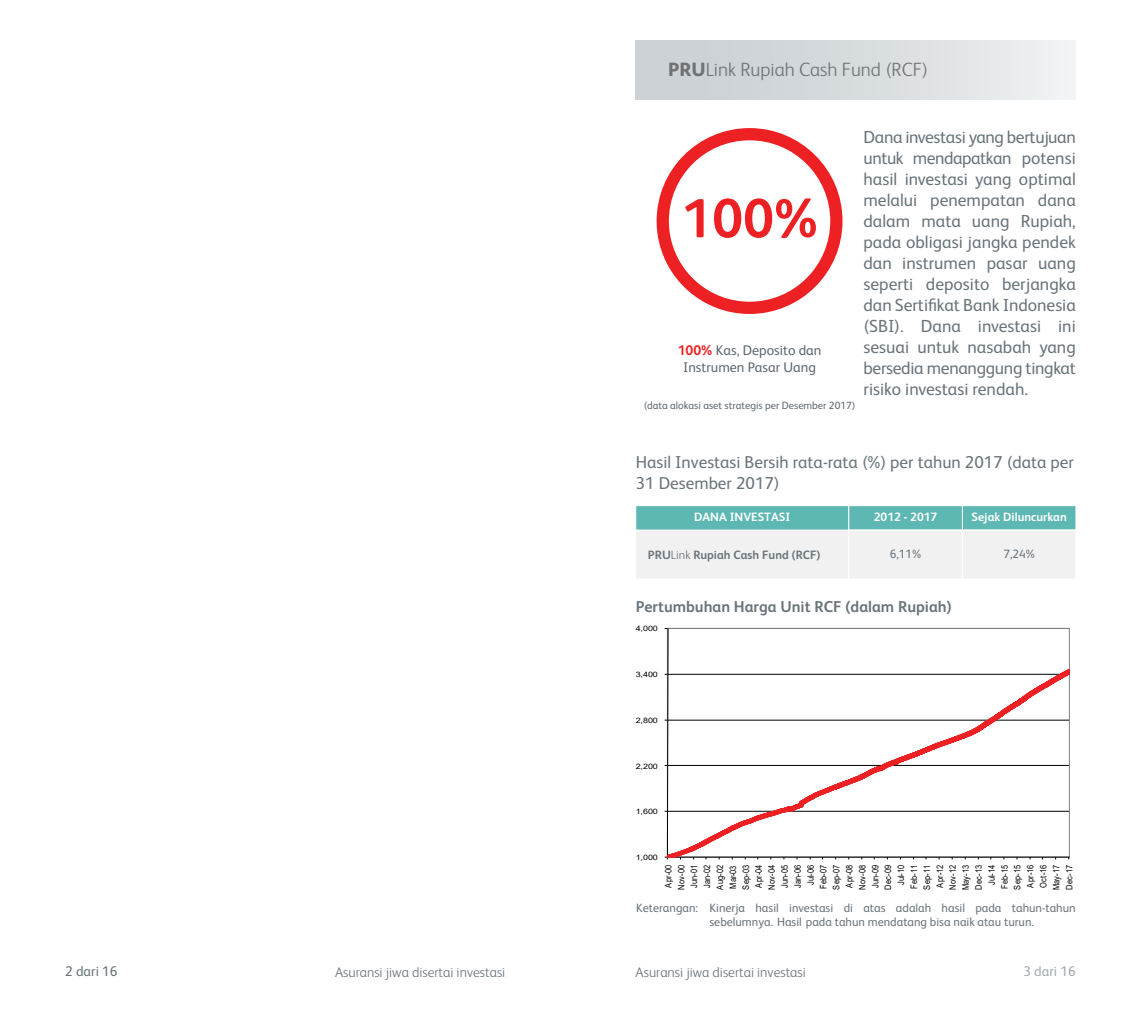
<style>
.page{position:relative;width:1141px;height:1017px;background:#fff}
.page>*{position:absolute;margin:0;border:0;box-sizing:border-box;transform-origin:0 0}
.t1{font:700 55.12px "FS Albert Pro";color:#ed2124}
.t2{font:300 19.25px "FS Albert Pro";color:#707274}
.t3{font:17.5px/21px "FS Albert Pro";letter-spacing:-.02em;color:#68737a;text-align:justify}
.t4{font:17.32px/20.7px "FS Albert Pro";color:#68737a}
.t5{font:700 15.75px "FS Albert Pro";color:#68737a}
.t6{font:300 14px "FS Albert Pro";color:#68737a}
.t7{font:14px/16.8px "FS Albert Pro";color:#5d6770;text-align:center}
.t8{font:14px "FS Albert Pro";color:#68737a}
.t9{font:14px "FS Albert Pro";color:#a2acb2}
.t10{font:12.08px/14.5px "FS Albert Pro";color:#68737a}
.t11{font:700 12.08px "FS Albert Pro";color:#fff}
.t12{font:700 12.08px "FS Albert Pro";color:#68737a}
.t13{font:10.5px "FS Albert Pro";color:#5d6770}
.t14{font:8.92px/13px "Arial";letter-spacing:-.015em;color:#010101;text-align:center;scale:.83 1}
.t15{font:7.52px "Arial";letter-spacing:-.015em;color:#010101;scale:1.2 1}
.s1{font-weight:800}
.s2{font-weight:700;color:#ed2124}
.s3{font-weight:300}
</style>
<div class="page">
<div style="left:635px;top:530px;width:214px;height:49px;background:#f2f1f1"></div>
<div style="left:635px;top:505px;width:214px;height:25px;background:#5db8b3;border:1px solid #fff"></div>
<div style="left:962px;top:505px;width:114px;height:25px;background:#5db8b3;border:1px solid #fff"></div>
<div style="left:848px;top:505px;width:115px;height:25px;background:#5db8b3;border:1px solid #fff"></div>
<div style="left:848px;top:530px;width:115px;height:49px;background:#f2f1f1"></div>
<div style="left:962px;top:530px;width:114px;height:49px;background:#f2f1f1"></div>
<svg style="left:665px;top:628px;width:405px;height:231px"></svg>
<div style="left:636px;top:40px;width:440px;height:60px;background:linear-gradient(to right,#c5ccd1,#eef0f1)"></div>
<svg style="left:656px;top:128px;width:187px;height:186px"></svg>
<p class="t2" style="left:668px;top:56px;width:262px"><span class="s1">PRU</span>Link Rupiah Cash Fund (RCF)</p>
<h1 class="t1" style="left:681px;top:180px;width:138px">100%</h1>
<p class="t7" style="left:678px;top:341px;width:145px"><span class="s2">100%</span> Kas, Deposito dan<br>Instrumen Pasar Uang</p>
<p class="t13" style="left:644px;top:398px;width:213px">(data alokasi aset strategis per Desember 2017)</p>
<p class="t3" style="left:863px;top:125px;width:214px">Dana investasi yang bertujuan untuk mendapatkan potensi hasil investasi yang optimal melalui penempatan dana dalam mata uang Rupiah, pada obligasi jangka pendek dan instrumen pasar uang seperti deposito berjangka dan Sertifikat Bank Indonesia (SBI). Dana investasi ini sesuai untuk nasabah yang bersedia menanggung tingkat risiko investasi rendah.</p>
<p class="t4" style="left:636px;top:451px;width:440px">Hasil Investasi Bersih rata-rata (%) per tahun 2017 (data per<br>31 Desember 2017)</p>
<p class="t11" style="left:694px;top:509px;width:98px">DANA INVESTASI</p>
<p class="t11" style="left:874px;top:509px;width:65px">2012 - 2017</p>
<p class="t11" style="left:971px;top:509px;width:97px">Sejak Diluncurkan</p>
<p class="t10" style="left:890px;top:546px;width:33px">6,11%</p>
<p class="t10" style="left:1003px;top:546px;width:33px">7,24%</p>
<p class="t12" style="left:648px;top:546px;width:174px">PRU<span class="s3">Link</span> Rupiah Cash Fund (RCF)</p>
<p class="t5" style="left:636px;top:596px;width:318px">Pertumbuhan Harga Unit RCF (dalam Rupiah)</p>
<p class="t15" style="left:636px;top:624px;width:20px">4,000</p>
<p class="t15" style="left:636px;top:669px;width:20px">3,400</p>
<p class="t15" style="left:636px;top:715px;width:20px">2,800</p>
<p class="t15" style="left:636px;top:761px;width:20px">2,200</p>
<p class="t15" style="left:636px;top:806px;width:20px">1,600</p>
<p class="t15" style="left:636px;top:852px;width:20px">1,000</p>
<p class="t14" style="left:662px;top:890px;width:31px;rotate:-90deg">Apr-00<br>Nov-00<br>Jun-01<br>Jan-02<br>Aug-02<br>Mar-03<br>Sep-03<br>Apr-04<br>Nov-04<br>Jun-05<br>Jan-06<br>Jul-06<br>Feb-07<br>Sep-07<br>Apr-08<br>Nov-08<br>Jun-09<br>Dec-09<br>Jul-10<br>Feb-11<br>Sep-11<br>Apr-12<br>Nov-12<br>May-13<br>Dec-13<br>Jul-14<br>Feb-15<br>Sep-15<br>Apr-16<br>Oct-16<br>May-17<br>Dec-17</p>
<p class="t10" style="left:709px;top:899px;width:368px;text-indent:-73px">Keterangan: Kinerja hasil investasi di atas adalah hasil pada tahun-tahun sebelumnya. Hasil pada tahun mendatang bisa naik atau turun.</p>
<p class="t8" style="left:65px;top:961px;width:54px">2 dari 16</p>
<p class="t6" style="left:335px;top:962px;width:172px">Asuransi jiwa disertai investasi</p>
<p class="t6" style="left:636px;top:962px;width:172px">Asuransi jiwa disertai investasi</p>
<p class="t9" style="left:1023px;top:961px;width:54px">3 dari 16</p>
</div>
